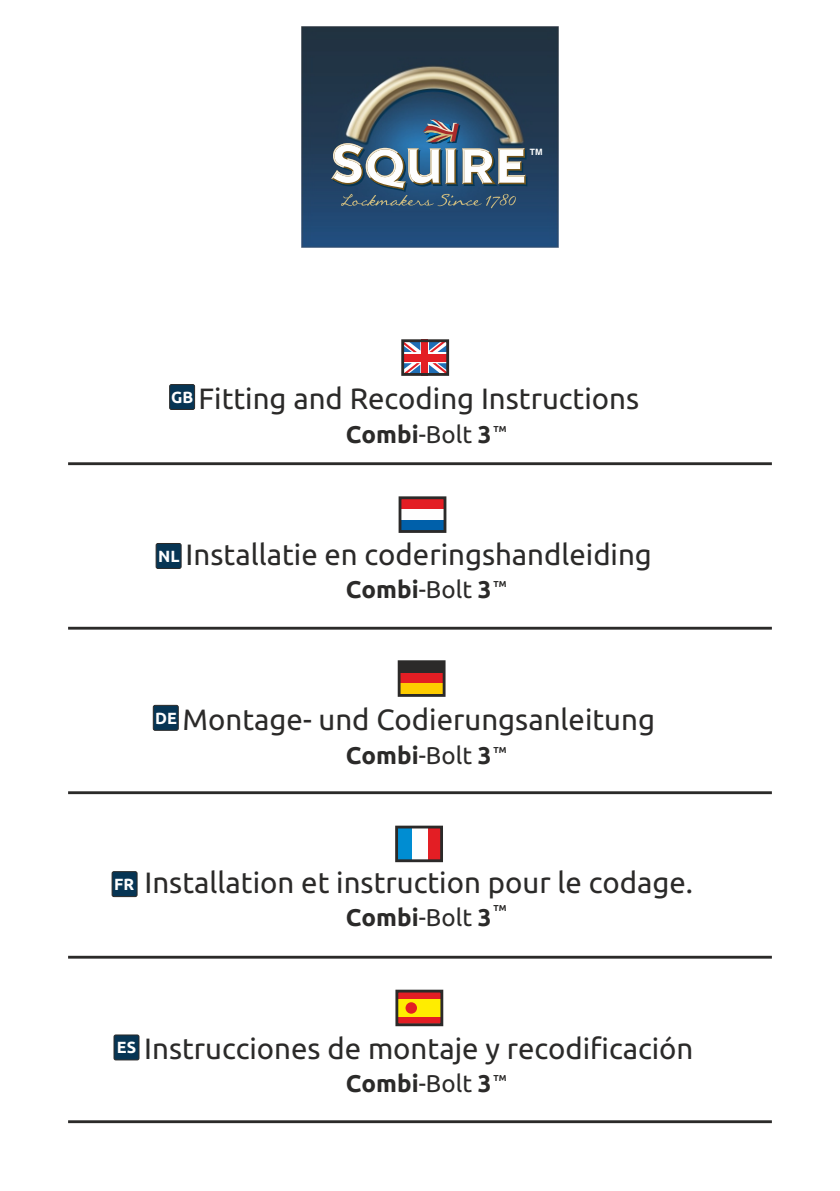
<style>
.page{position:relative;width:840px;height:1191px;background:#fff}
.page>*{position:absolute;margin:0;border:0;box-sizing:border-box;transform-origin:0 0}
.t1{font:29.4px "Ubuntu";color:#2b2a29}
.t2{font:700 24.2px "Ubuntu";color:#2b2a29}
.t3{font:700 16.2px "Ubuntu";color:#fefefe}
.t4{font:700 8.8px "Swiss 721 BT";color:#fefefe}
.t5{font:700 8.6px "Ubuntu";color:#2b2a29}
.s1{font-weight:400}
</style>
<div class="page">
<svg style="left:405px;top:352px;width:40px;height:10px"></svg>
<img style="left:301px;top:27px;width:257px;height:221px">
<svg style="left:331px;top:119px;width:196px;height:89px;background:#647a8b"></svg>
<div style="left:169px;top:384px;width:26px;height:26px;background:#073554;border:1px solid #2b2a29;border-radius:2px"></div>
<svg style="left:419px;top:343px;width:10px;height:29px"></svg>
<div style="left:403px;top:354px;width:44px;height:7px;background:#e31e24"></div>
<div style="left:421px;top:339px;width:6px;height:36px;background:#e31e24"></div>
<svg style="left:405px;top:343px;width:15px;height:9px"></svg>
<svg style="left:428px;top:363px;width:17px;height:9px"></svg>
<svg style="left:429px;top:343px;width:16px;height:9px"></svg>
<svg style="left:405px;top:363px;width:15px;height:9px"></svg>
<div style="left:401px;top:339px;width:48px;height:37px;border:3px solid #2b2a29"></div>
<div style="left:399px;top:498px;width:45px;height:11px;background:#e31e24"></div>
<div style="left:399px;top:520px;width:45px;height:10px;background:#0060aa"></div>
<div style="left:156px;top:543px;width:25px;height:25px;background:#073554;border:1px solid #2b2a29;border-radius:2px"></div>
<div style="left:398px;top:496px;width:48px;height:37px;border:3px solid #2b2a29"></div>
<div style="left:398px;top:662px;width:45px;height:11px;background:#2b2a29"></div>
<div style="left:398px;top:673px;width:45px;height:10px;background:#e31e24"></div>
<div style="left:398px;top:683px;width:45px;height:11px;background:#fecc00"></div>
<div style="left:153px;top:705px;width:25px;height:25px;background:#073554;border:1px solid #2b2a29;border-radius:2px"></div>
<div style="left:397px;top:660px;width:48px;height:37px;border:3px solid #2b2a29"></div>
<div style="left:112px;top:871px;width:25px;height:25px;background:#073554;border:1px solid #2b2a29;border-radius:2px"></div>
<div style="left:427px;top:827px;width:15px;height:33px;background:#e31e24"></div>
<div style="left:396px;top:827px;width:15px;height:33px;background:#008dd2"></div>
<div style="left:395px;top:825px;width:48px;height:37px;border:3px solid #2b2a29"></div>
<div style="left:396px;top:996px;width:46px;height:22px;background:#ffed00"></div>
<div style="left:396px;top:990px;width:46px;height:8px;background:#e31e24"></div>
<div style="left:396px;top:1017px;width:46px;height:7px;background:#e31e24"></div>
<div style="left:405px;top:1002px;width:12px;height:11px;background:#e31e24;border-radius:50%"></div>
<div style="left:114px;top:1034px;width:25px;height:26px;background:#073554;border:1px solid #2b2a29;border-radius:2px"></div>
<div style="left:395px;top:989px;width:48px;height:37px;border:3px solid #2b2a29"></div>
<hr style="left:68px;top:462px;width:703px;height:3px;background:#2b2a29">
<hr style="left:68px;top:627px;width:703px;height:2px;background:#2b2a29">
<hr style="left:68px;top:791px;width:703px;height:3px;background:#2b2a29">
<hr style="left:68px;top:955px;width:703px;height:3px;background:#2b2a29">
<hr style="left:68px;top:1120px;width:703px;height:3px;background:#2b2a29">
<p class="t4" style="left:529px;top:148px;width:14px">TM</p>
<p class="t3" style="left:171px;top:390px;width:24px">GB</p>
<p class="t1" style="left:198px;top:386px;width:442px">Fitting and Recoding Instructions</p>
<p class="t2" style="left:346px;top:424px;width:147px">Combi<span class="s1">-Bolt</span> 3</p>
<p class="t5" style="left:493px;top:425px;width:15px">TM</p>
<p class="t3" style="left:158px;top:549px;width:23px">NL</p>
<p class="t1" style="left:185px;top:542px;width:467px">Installatie en coderingshandleiding</p>
<p class="t2" style="left:346px;top:579px;width:147px">Combi<span class="s1">-Bolt</span> 3</p>
<p class="t5" style="left:493px;top:580px;width:15px">TM</p>
<p class="t3" style="left:155px;top:711px;width:23px">DE</p>
<p class="t1" style="left:182px;top:707px;width:473px">Montage- und Codierungsanleitung</p>
<p class="t2" style="left:346px;top:745px;width:147px">Combi<span class="s1">-Bolt</span> 3</p>
<p class="t5" style="left:493px;top:746px;width:15px">TM</p>
<p class="t3" style="left:114px;top:877px;width:22px">FR</p>
<p class="t1" style="left:144px;top:870px;width:550px">Installation et instruction pour le codage.</p>
<p class="t2" style="left:346px;top:907px;width:147px">Combi<span class="s1">-Bolt</span> 3</p>
<p class="t5" style="left:493px;top:904px;width:15px">TM</p>
<p class="t3" style="left:117px;top:1041px;width:21px">ES</p>
<p class="t1" style="left:144px;top:1035px;width:550px">Instrucciones de montaje y recodificación</p>
<p class="t2" style="left:346px;top:1073px;width:147px">Combi<span class="s1">-Bolt</span> 3</p>
<p class="t5" style="left:493px;top:1074px;width:15px">TM</p>
</div>
